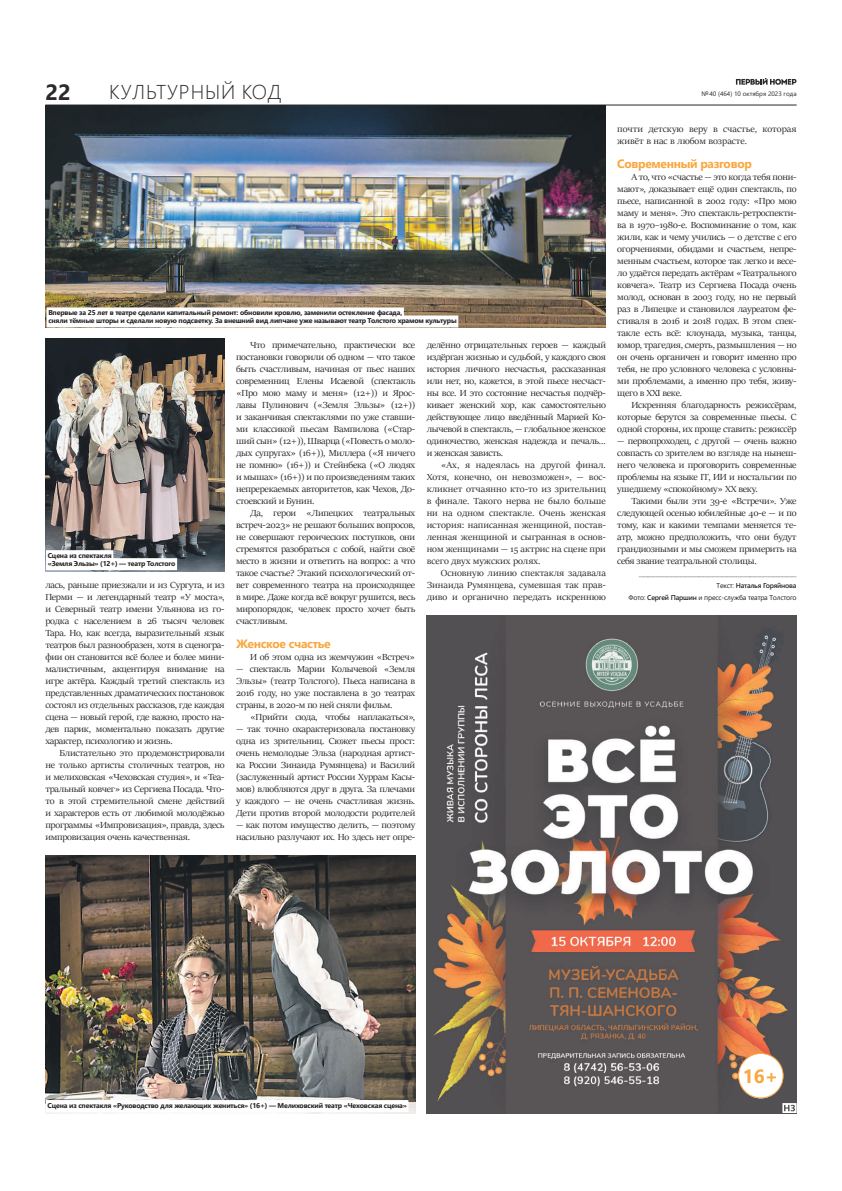
<style>
.page{position:relative;width:842px;height:1191px;background:#fff}
.page>*{position:absolute;margin:0;border:0;box-sizing:border-box;transform-origin:0 0}
.t1{font:700 22px "Segoe UI";color:#2b292a}
.t2{font:300 20px "Segoe UI";letter-spacing:.045em;color:#2b292a}
.t3{font:700 19px "Segoe UI";color:#faa63f}
.t4{font:700 12px "Segoe UI";letter-spacing:-.025em;color:#faa63f}
.t5{font:9.9px/12px "Sitka Banner";letter-spacing:-.025em;color:#2b292a;text-align:justify;scale:1.07 1}
.t6{font:9.9px/12px "Sitka Banner";color:#2b292a;scale:1.07 1}
.t7{font:700 7px/8px "Segoe UI";letter-spacing:-.025em;color:#231f20}
.t8{font:7px/12px "Segoe UI";letter-spacing:-.025em;color:#231f20;text-align:right}
.t9{font:6.4px "Segoe UI";color:#2b292a}
.s1{font-weight:600}
</style>
<div class="page">
<hr style="left:45px;top:104px;width:752px;height:1px;background:#2b292a">
<svg style="left:736px;top:78px;width:60px;height:7px"></svg>
<img style="left:427px;top:616px;width:370px;height:497px">
<div style="left:738px;top:1053px;width:45px;height:45px;background:#fff;border-radius:50%"></div>
<div style="left:738px;top:1052px;width:46px;height:46px;border:1px solid #faa63f;border-radius:50%"></div>
<svg style="left:782px;top:1103px;width:15px;height:10px"></svg>
<img style="left:45px;top:338px;width:180px;height:233px">
<img style="left:45px;top:855px;width:370px;height:258px">
<img style="left:45px;top:105px;width:561px;height:223px">
<div style="left:47px;top:307px;width:357px;height:12px;background:#fff"></div>
<div style="left:47px;top:315px;width:411px;height:12px;background:#fff"></div>
<div style="left:46px;top:550px;width:67px;height:12px;background:#fff"></div>
<div style="left:46px;top:558px;width:131px;height:12px;background:#fff"></div>
<div style="left:46px;top:1100px;width:362px;height:12px;background:#fff"></div>
<h1 class="t1" style="left:45px;top:71px;width:27px">22</h1>
<h2 class="t2" style="left:109px;top:73px;width:173px">КУЛЬТУРНЫЙ КОД</h2>
<p class="t9" style="left:701px;top:88px;width:97px">№ 40 (464) 10 октября 2023 года</p>
<p class="t7" style="left:48px;top:308px;width:410px">Впервые за 25 лет в театре сделали капитальный ремонт: обновили кровлю, заменили остекление фасада,<br>сняли тёмные шторы и сделали новую подсветку. За внешний вид липчане уже называют театр Толстого храмом культуры</p>
<p class="t7" style="left:48px;top:551px;width:129px">Сцена из спектакля<br>«Земля Эльзы» (12+) — театр Толстого</p>
<p class="t5" style="left:45px;top:579px;width:169px">лась, раньше приезжали и из Сургута, и из Перми — и легендарный театр «У моста», и Северный театр имени Ульянова из го&shy;родка с населением в 26 тысяч человек Тара. Но, как всегда, выразительный язык театров был разнообразен, хотя в сценогра&shy;фии он становится всё более и более мини&shy;малистичным, акцентируя внимание на игре актёра. Каждый третий спектакль из представленных драматических постановок состоял из отдельных рассказов, где каждая сцена — новый герой, где важно, просто на&shy;дев парик, моментально показать другие характер, психологию и жизнь.</p>
<p class="t5" style="left:45px;top:747px;width:169px;text-indent:14px">Блистательно это продемонстрировали не только артисты столичных театров, но и мелиховская «Чеховская студия», и «Теа&shy;тральный ковчег» из Сергиева Посада. Что&shy;то в этой стремительной смене действий и характеров есть от любимой молодёжью программы «Импровизация», правда, здесь импровизация очень качественная.</p>
<p class="t5" style="left:236px;top:339px;width:169px;text-indent:14px">Что примечательно, практически все постановки говорили об одном — что такое быть счастливым, начиная от пьес наших современниц Елены Исаевой (спектакль «Про мою маму и меня» (12+)) и Ярос&shy;лавы Пулинович («Земля Эльзы» (12+)) и заканчивая спектаклями по уже ставши&shy;ми классикой пьесам Вампилова («Стар&shy;ший сын» (12+)), Шварца («Повесть о моло&shy;дых супругах» (16+)), Миллера («Я ничего не помню» (16+)) и Стейнбека («О людях и мышах» (16+)) и по произведениям таких непререкаемых авторитетов, как Чехов, До&shy;стоевский и Бунин.</p>
<p class="t5" style="left:236px;top:507px;width:169px;text-indent:14px">Да, герои «Липецких театральных встреч-2023» не решают больших вопросов, не совершают героических поступков, они стремятся разобраться с собой, найти своё место в жизни и ответить на вопрос: а что такое счастье? Этакий психологический от&shy;вет современного театра на происходящее в мире. Даже когда всё вокруг рушится, весь миропорядок, человек просто хочет быть счастливым.</p>
<p class="t4" style="left:236px;top:632px;width:96px">Женское счастье</p>
<p class="t5" style="left:250px;top:651px;width:156px">И об этом одна из жемчужин «Встреч»</p>
<p class="t5" style="left:236px;top:663px;width:169px">— спектакль Марии Колычевой «Земля Эльзы» (театр Толстого). Пьеса написана в 2016 году, но уже поставлена в 30 театрах страны, в 2020-м по ней сняли фильм.</p>
<p class="t5" style="left:250px;top:711px;width:156px">«Прийти сюда, чтобы наплакаться»,</p>
<p class="t5" style="left:236px;top:723px;width:169px">— так точно охарактеризовала постановку одна из зрительниц. Сюжет пьесы прост: очень немолодые Эльза (народная артист&shy;ка России Зинаида Румянцева) и Василий (заслуженный артист России Хуррам Касы&shy;мов) влюбляются друг в друга. За плечами у каждого — не очень счастливая жизнь.<br>Дети против второй молодости родителей</p>
<p class="t5" style="left:236px;top:819px;width:169px">— как потом имущество делить, — поэтому насильно разлучают их. Но здесь нет опре-</p>
<p class="t5" style="left:427px;top:339px;width:169px">делённо отрицательных героев — каждый издёрган жизнью и судьбой, у каждого своя история личного несчастья, рассказанная или нет, но, кажется, в этой пьесе несчаст&shy;ны все. И это состояние несчастья подчёр&shy;кивает женский хор, как самостоятельно действующее лицо введённый Марией Ко&shy;лычевой в спектакль, — глобальное женское одиночество, женская надежда и печаль… и женская зависть.</p>
<p class="t5" style="left:427px;top:459px;width:169px;text-indent:14px">«Ах, я надеялась на другой финал.<br>Хотя, конечно, он невозможен», — вос&shy;кликнет отчаянно кто-то из зрительниц в финале. Такого нерва не было больше ни на одном спектакле. Очень женская история: написанная женщиной, постав&shy;ленная женщиной и сыгранная в основ&shy;ном женщинами — 15 актрис на сцене при всего двух мужских ролях.</p>
<p class="t5" style="left:427px;top:567px;width:169px;text-indent:14px">Основную линию спектакля задавала Зинаида Румянцева, сумевшая так прав&shy;диво и органично передать искреннюю</p>
<p class="t6" style="left:617px;top:123px;width:169px">почти детскую веру в счастье, которая живёт в нас в любом возрасте.</p>
<p class="t4" style="left:617px;top:152px;width:136px">Современный разговор</p>
<p class="t5" style="left:617px;top:171px;width:169px;text-indent:14px">А то, что «счастье — это когда тебя пони&shy;мают», доказывает ещё один спектакль, по пьесе, написанной в 2002 году: «Про мою маму и меня». Это спектакль-ретроспекти&shy;ва в 1970–1980-е. Воспоминание о том, как жили, как и чему учились — о детстве с его огорчениями, обидами и счастьем, непре&shy;менным счастьем, которое так легко и весе&shy;ло удаётся передать актёрам «Театрального ковчега». Театр из Сергиева Посада очень молод, основан в 2003 году, но не первый раз в Липецке и становился лауреатом фе&shy;стиваля в 2016 и 2018 годах. В этом спек&shy;такле есть всё: клоунада, музыка, танцы, юмор, трагедия, смерть, размышления — но он очень органичен и говорит именно про тебя, не про условного человека с условны&shy;ми проблемами, а именно про тебя, живу&shy;щего в XXI веке.</p>
<p class="t5" style="left:617px;top:399px;width:169px;text-indent:14px">Искренняя благодарность режиссёрам, которые берутся за современные пьесы. С одной стороны, их проще ставить: режиссёр</p>
<p class="t5" style="left:617px;top:435px;width:169px">— первопроходец, с другой — очень важно совпасть со зрителем во взгляде на нынеш&shy;него человека и проговорить современные проблемы на языке IT, ИИ и ностальгии по ушедшему «спокойному» XX веку.</p>
<p class="t5" style="left:617px;top:495px;width:169px;text-indent:14px">Такими были эти 39-е «Встречи». Уже следующей осенью юбилейные 40-е — и по тому, как и какими темпами меняется те&shy;атр, можно предположить, что они будут грандиозными и мы сможем примерить на себя звание театральной столицы.</p>
<p class="t5" style="left:639px;top:567px;width:149px">__________________________________</p>
<p class="t8" style="left:629px;top:579px;width:169px">Текст: <span class="s1">Наталья Горяйнова<br></span>Фото: <span class="s1">Сергей Паршин</span> и пресс-служба театра Толстого</p>
<p class="t7" style="left:48px;top:1101px;width:361px">Сцена из спектакля «Руководство для желающих жениться» (16+) — Мелиховский театр «Чеховская сцена»</p>
<h3 class="t3" style="left:743px;top:1058px;width:37px">16+</h3>
</div>
